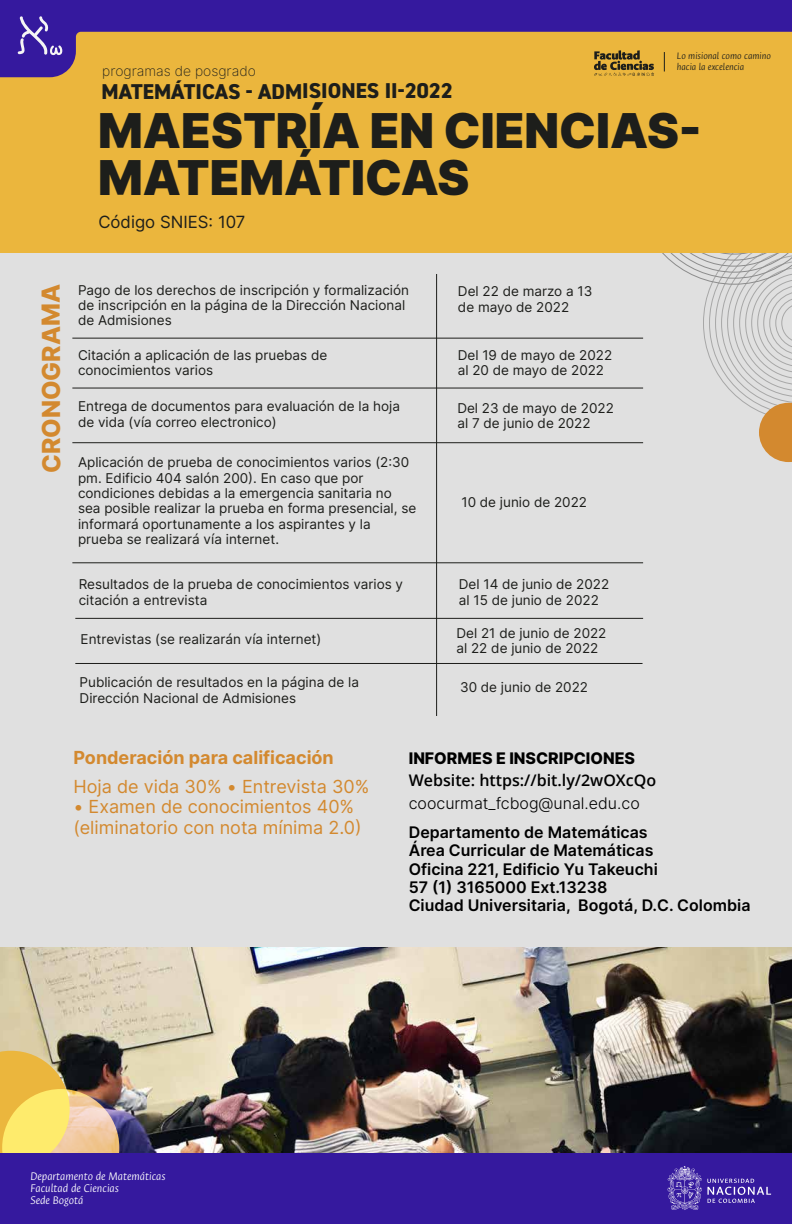
<style>
.page{position:relative;width:792px;height:1224px;background:#fff}
.page>*{position:absolute;margin:0;border:0;box-sizing:border-box;transform-origin:0 0}
.t1{font:900 48px/47.1px "Inter";color:#1d1e1b}
.t2{font:800 24.9px "Inter";letter-spacing:-.005em;color:#d3892f}
.t3{font:800 21.5px "DIN2014";letter-spacing:-.005em;color:#1d1e1b}
.t4{font:18px/20.5px "Inter";color:#d3892f}
.t5{font:700 18px "Inter";color:#d3892f}
.t6{font:16.8px "Inter";letter-spacing:-.005em;color:#1d1e1b}
.t7{font:600 16px/18.3px "Inter";color:#000}
.t8{font:600 16px "Open Sans";color:#000}
.t9{font:16px "Inter V";color:#000}
.t10{font:800 16px "Inter";color:#000}
.t11{font:13.9px "Inter Extra Light BETA";letter-spacing:-.005em;color:#1d1e1b}
.t12{font:13.5px/15.5px "Inter";color:#1d1e1b}
.t13{font:italic 300 12.5px/11.6px "Ancizar Sans";color:#fff}
.t14{font:italic 300 10.6px/10.9px "Ancizar Sans";color:#1d1e1b}
</style>
<div class="page">
<div style="left:0;top:0;width:792px;height:1205px;background:#e0e0e0"></div>
<hr style="left:72px;top:338px;width:571px;height:1px;background:#1d1e1b">
<hr style="left:436px;top:274px;width:1px;height:442px;background:#1d1e1b">
<hr style="left:72px;top:388px;width:571px;height:1px;background:#1d1e1b">
<hr style="left:72px;top:442px;width:571px;height:1px;background:#1d1e1b">
<hr style="left:72px;top:562px;width:571px;height:1px;background:#1d1e1b">
<hr style="left:75px;top:618px;width:568px;height:1px;background:#1d1e1b">
<hr style="left:75px;top:663px;width:568px;height:1px;background:#1d1e1b">
<img style="left:0;top:947px;width:792px;height:206px">
<svg style="left:0;top:1002px;width:119px;height:151px;background:#c2ab72"></svg>
<div style="left:0;top:1153px;width:792px;height:71px;background:#35199e"></div>
<svg style="left:607px;top:1094px;width:164px;height:116px"></svg>
<svg style="left:636px;top:253px;width:156px;height:209px"></svg>
<div style="left:0;top:0;width:792px;height:253px;background:#ebb63d"></div>
<svg style="left:0;top:0;width:792px;height:77px"></svg>
<svg style="left:18px;top:16px;width:44px;height:39px;background:#5d47b0"></svg>
<p class="t14" style="left:677px;top:50px;width:96px">Lo misional como camino hacia la excelencia</p>
<h1 class="t1" style="left:98px;top:106px;width:605px">MAESTRÍA EN CIENCIAS-<br>MATEMÁTICAS</h1>
<p class="t11" style="left:102px;top:61px;width:155px">programas de posgrado</p>
<h3 class="t3" style="left:101px;top:77px;width:353px">MATEMÁTICAS - ADMISIONES II-2022</h3>
<p class="t6" style="left:98px;top:209px;width:149px">Código SNIES: 107</p>
<h2 class="t2" style="left:33px;top:473px;width:191px;rotate:-90deg">CRONOGRAMA</h2>
<p class="t12" style="left:78px;top:282px;width:333px">Pago de los derechos de inscripción y formalización de inscripción en la página de la Dirección Nacional de Admisiones</p>
<p class="t12" style="left:78px;top:347px;width:251px">Citación a aplicación de las pruebas de conocimientos varios</p>
<p class="t12" style="left:78px;top:398px;width:324px">Entrega de documentos para evaluación de la hoja de vida (vía correo electronico)</p>
<p class="t12" style="left:78px;top:454px;width:340px">Aplicación de prueba de conocimientos varios (2:30 pm. Edificio 404 salón 200). En caso que por condiciones debidas a la emergencia sanitaria no sea posible realizar la prueba en forma presencial, se informará oportunamente a los aspirantes y la prueba se realizará vía internet.</p>
<p class="t12" style="left:79px;top:576px;width:326px">Resultados de la prueba de conocimientos varios y citación a entrevista</p>
<p class="t12" style="left:458px;top:283px;width:136px">Del 22 de marzo a 13 de mayo de 2022</p>
<p class="t12" style="left:458px;top:347px;width:156px">Del 19 de mayo de 2022 al 20 de mayo de 2022</p>
<p class="t12" style="left:457px;top:400px;width:158px">Del 23 de mayo de 2022 al 7 de junio de 2022</p>
<p class="t12" style="left:461px;top:494px;width:127px">10 de junio de 2022</p>
<p class="t12" style="left:459px;top:576px;width:152px">Del 14 de junio de 2022 al 15 de junio de 2022</p>
<p class="t12" style="left:81px;top:631px;width:242px">Entrevistas (se realizarán vía internet)</p>
<p class="t12" style="left:457px;top:625px;width:151px">Del 21 de junio de 2022 al 22 de junio de 2022</p>
<p class="t12" style="left:80px;top:674px;width:281px">Publicación de resultados en la página de la<br>Dirección Nacional de Admisiones</p>
<p class="t12" style="left:460px;top:679px;width:129px">30 de junio de 2022</p>
<h3 class="t5" style="left:73px;top:744px;width:262px">Ponderación para calificación</h3>
<h3 class="t4" style="left:73px;top:775px;width:297px">Hoja de vida 30% • Entrevista 30%</h3>
<h3 class="t4" style="left:73px;top:796px;width:290px">• Examen de conocimientos 40% (eliminatorio con nota mínima 2.0)</h3>
<p class="t10" style="left:409px;top:747px;width:228px">INFORMES E INSCRIPCIONES</p>
<p class="t9" style="left:409px;top:791px;width:233px">coocurmat_fcbog@unal.edu.co</p>
<p class="t7" style="left:409px;top:823px;width:343px">Departamento de Matemáticas<br>Área Curricular de Matemáticas<br>Oficina 221, Edificio Yu Takeuchi<br>57 (1) 3165000 Ext.13238<br>Ciudad Universitaria, Bogotá, D.C. Colombia</p>
<p class="t8" style="left:409px;top:769px;width:249px">Website: https://bit.ly/2wOXcQo</p>
<p class="t13" style="left:31px;top:1171px;width:137px">Departamento de Matemáticas<br>Facultad de Ciencias<br>Sede Bogotá</p>
</div>
